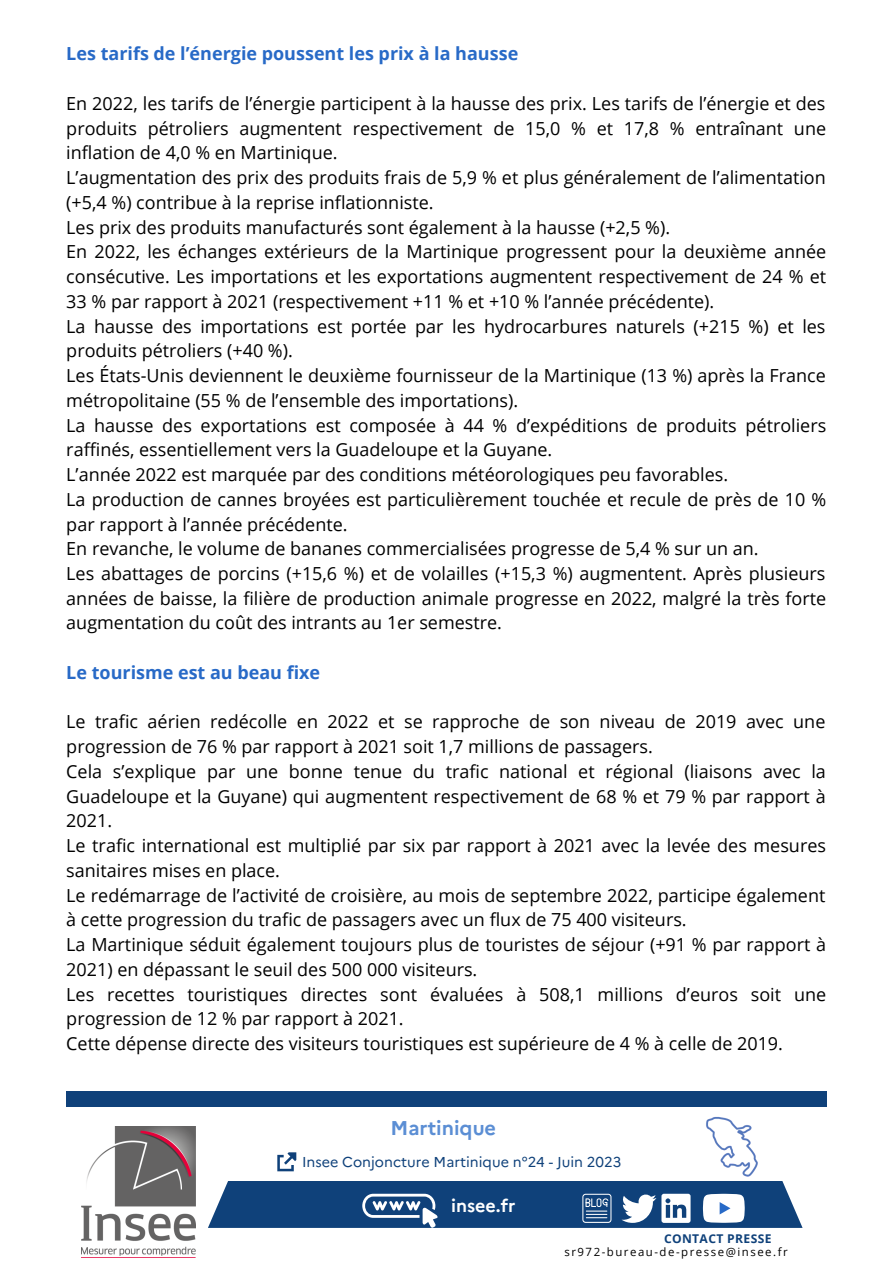
<style>
.page{position:relative;width:893px;height:1264px;background:#fff}
.page>*{position:absolute;margin:0;border:0;box-sizing:border-box;transform-origin:0 0}
.t1{font:700 19.95px "Marianne";color:#5b8ed4}
.t2{font:18px/24.8px "Open Sans";color:#000}
.t3{font:700 18px "Open Sans";color:#286ac7}
.t4{font:700 17.85px "Marianne";color:#fff}
.t5{font:14.25px "Marianne";color:#0f417a}
.t6{font:700 12.15px "Open Sans";letter-spacing:.03em;color:#0f417a}
.t7{font:11.4px "Open Sans";letter-spacing:.135em;color:#000}
</style>
<div class="page">
<div style="left:208px;top:1181px;width:594px;height:46px;background:#0f417a"></div>
<svg style="left:362px;top:1193px;width:76px;height:34px"></svg>
<img style="left:690px;top:1106px;width:83px;height:81px">
<div style="left:66px;top:1091px;width:760px;height:15px;background:#0f417a"></div>
<svg style="left:621px;top:1193px;width:69px;height:29px"></svg>
<svg style="left:702px;top:1193px;width:42px;height:29px"></svg>
<svg style="left:582px;top:1193px;width:29px;height:29px"></svg>
<img style="left:82px;top:1126px;width:114px;height:130px">
<svg style="left:277px;top:1152px;width:19px;height:19px"></svg>
<p class="t3" style="left:66px;top:41px;width:453px">Les tarifs de l’énergie poussent les prix à la hausse</p>
<p class="t2" style="left:66px;top:90px;width:761px;text-align:justify">En 2022, les tarifs de l’énergie participent à la hausse des prix. Les tarifs de l’énergie et des produits pétroliers augmentent respectivement de 15,0 % et 17,8 % entraînant une inflation de 4,0 % en Martinique.</p>
<p class="t2" style="left:66px;top:165px;width:761px">L’augmentation des prix des produits frais de 5,9 % et plus généralement de l’alimentation (+5,4 %) contribue à la reprise inflationniste.</p>
<p class="t2" style="left:66px;top:214px;width:605px">Les prix des produits manufacturés sont également à la hausse (+2,5 %).</p>
<p class="t2" style="left:66px;top:239px;width:761px;text-align:justify">En 2022, les échanges extérieurs de la Martinique progressent pour la deuxième année consécutive. Les importations et les exportations augmentent respectivement de 24 % et 33 % par rapport à 2021 (respectivement +11 % et +10 % l’année précédente).</p>
<p class="t2" style="left:66px;top:313px;width:760px">La hausse des importations est portée par les hydrocarbures naturels (+215 %) et les produits pétroliers (+40 %).</p>
<p class="t2" style="left:66px;top:363px;width:761px">Les États-Unis deviennent le deuxième fournisseur de la Martinique (13 %) après la France métropolitaine (55 % de l’ensemble des importations).</p>
<p class="t2" style="left:66px;top:412px;width:761px">La hausse des exportations est composée à 44 % d’expéditions de produits pétroliers raffinés, essentiellement vers la Guadeloupe et la Guyane.</p>
<p class="t2" style="left:66px;top:461px;width:663px">L’année 2022 est marquée par des conditions météorologiques peu favorables.</p>
<p class="t2" style="left:66px;top:486px;width:761px">La production de cannes broyées est particulièrement touchée et recule de près de 10 % par rapport à l’année précédente.</p>
<p class="t2" style="left:66px;top:536px;width:693px">En revanche, le volume de bananes commercialisées progresse de 5,4 % sur un an.</p>
<p class="t2" style="left:66px;top:560px;width:761px;text-align:justify">Les abattages de porcins (+15,6 %) et de volailles (+15,3 %) augmentent. Après plusieurs années de baisse, la filière de production animale progresse en 2022, malgré la très forte augmentation du coût des intrants au 1er semestre.</p>
<p class="t3" style="left:66px;top:659px;width:255px">Le tourisme est au beau fixe</p>
<p class="t2" style="left:66px;top:709px;width:760px">Le trafic aérien redécolle en 2022 et se rapproche de son niveau de 2019 avec une progression de 76 % par rapport à 2021 soit 1,7 millions de passagers.</p>
<p class="t2" style="left:66px;top:758px;width:761px;text-align:justify">Cela s’explique par une bonne tenue du trafic national et régional (liaisons avec la Guadeloupe et la Guyane) qui augmentent respectivement de 68 % et 79 % par rapport à 2021.</p>
<p class="t2" style="left:66px;top:832px;width:761px">Le trafic international est multiplié par six par rapport à 2021 avec la levée des mesures sanitaires mises en place.</p>
<p class="t2" style="left:66px;top:882px;width:760px">Le redémarrage de l’activité de croisière, au mois de septembre 2022, participe également à cette progression du trafic de passagers avec un flux de 75 400 visiteurs.</p>
<p class="t2" style="left:66px;top:931px;width:761px">La Martinique séduit également toujours plus de touristes de séjour (+91 % par rapport à<br>2021) en dépassant le seuil des 500 000 visiteurs.</p>
<p class="t2" style="left:66px;top:981px;width:761px">Les recettes touristiques directes sont évaluées à 508,1 millions d’euros soit une progression de 12 % par rapport à 2021.</p>
<p class="t2" style="left:66px;top:1030px;width:718px">Cette dépense directe des visiteurs touristiques est supérieure de 4 % à celle de 2019.</p>
<p class="t1" style="left:390px;top:1112px;width:107px">Martinique</p>
<p class="t5" style="left:302px;top:1150px;width:321px">Insee Conjoncture Martinique n°24 - Juin 2023</p>
<p class="t4" style="left:451px;top:1191px;width:66px">insee.fr</p>
<p class="t6" style="left:664px;top:1229px;width:109px">CONTACT PRESSE</p>
<p class="t7" style="left:564px;top:1243px;width:225px">sr972-bureau-de-presse@insee.fr</p>
</div>
